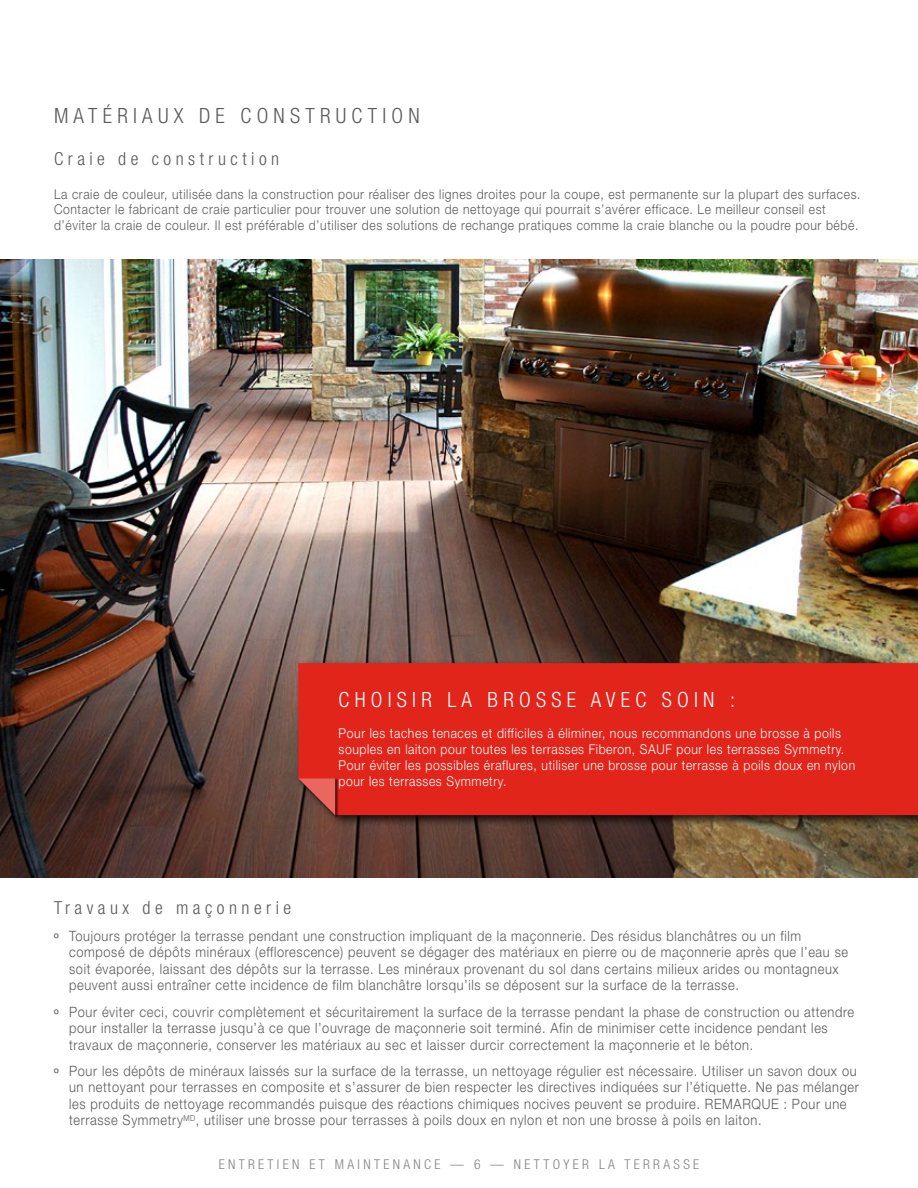
<style>
.page{position:relative;width:918px;height:1188px;background:#fff}
.page>*{position:absolute;margin:0;border:0;box-sizing:border-box;transform-origin:0 0}
.t1{font:300 condensed 21px "Helvetica Neue LT Std";letter-spacing:.25em;color:#fff}
.t2{font:300 condensed 21px "Helvetica Neue LT Std";letter-spacing:.25em;color:#58595b}
.t3{font:300 condensed 18px "Helvetica Neue LT Std";letter-spacing:.25em;color:#58595b}
.t4{font:300 14.25px/16.5px "Helvetica Neue LT Std";letter-spacing:.05em;color:#58595b;scale:.9 1}
.t5{font:300 13.5px/15.8px "Helvetica Neue LT Std";letter-spacing:.05em;color:#58595b;scale:.9 1}
.t6{font:300 13.5px/15.8px "Helvetica Neue LT Std";letter-spacing:.05em;color:#fff;scale:.9 1}
.t7{font:300 condensed 13.5px "Helvetica Neue LT Std";letter-spacing:.25em;color:#808285}
.s1{font-weight:400;font-size:15px}
</style>
<div class="page">
<img style="left:0;top:259px;width:918px;height:619px">
<div style="left:295px;top:660px;width:623px;height:167px;background:#000;opacity:.75"></div>
<div style="left:298px;top:663px;width:620px;height:152px;background:#e1251b"></div>
<div style="left:298px;top:778px;width:40px;height:40px;background:#000;opacity:.56"></div>
<svg style="left:298px;top:778px;width:37px;height:37px"></svg>
<h1 class="t2" style="left:54px;top:104px;width:367px">MATÉRIAUX DE CONSTRUCTION</h1>
<p class="t3" style="left:54px;top:148px;width:227px">Craie de construction</p>
<p class="t5" style="left:54px;top:186px;width:898px">La craie de couleur, utilisée dans la construction pour réaliser des lignes droites pour la coupe, est permanente sur la plupart des surfaces.<br>Contacter le fabricant de craie particulier pour trouver une solution de nettoyage qui pourrait s’avérer efficace. Le meilleur conseil est d’éviter la craie de couleur. Il est préférable d’utiliser des solutions de rechange pratiques comme la craie blanche ou la poudre pour bébé.</p>
<p class="t3" style="left:54px;top:898px;width:239px">Travaux de maçonnerie</p>
<h1 class="t1" style="left:339px;top:688px;width:398px">CHOISIR LA BROSSE AVEC SOIN :</h1>
<p class="t6" style="left:339px;top:726px;width:576px">Pour les taches tenaces et difficiles à éliminer, nous recommandons une brosse à poils souples en laiton pour toutes les terrasses Fiberon, SAUF pour les terrasses Symmetry.<br>Pour éviter les possibles éraflures, utiliser une brosse pour terrasse à poils doux en nylon pour les terrasses Symmetry.</p>
<p class="t4" style="left:69px;top:927px;width:867px;text-indent:-15px"><span class="s1">º</span> Toujours protéger la terrasse pendant une construction impliquant de la maçonnerie. Des résidus blanchâtres ou un film composé de dépôts minéraux (efflorescence) peuvent se dégager des matériaux en pierre ou de maçonnerie après que l’eau se soit évaporée, laissant des dépôts sur la terrasse. Les minéraux provenant du sol dans certains milieux arides ou montagneux peuvent aussi entraîner cette incidence de film blanchâtre lorsqu’ils se déposent sur la surface de la terrasse.</p>
<p class="t4" style="left:69px;top:1003px;width:874px;text-indent:-15px"><span class="s1">º</span> Pour éviter ceci, couvrir complètement et sécuritairement la surface de la terrasse pendant la phase de construction ou attendre pour installer la terrasse jusqu’à ce que l’ouvrage de maçonnerie soit terminé. Afin de minimiser cette incidence pendant les travaux de maçonnerie, conserver les matériaux au sec et laisser durcir correctement la maçonnerie et le béton.</p>
<p class="t4" style="left:69px;top:1062px;width:879px;text-indent:-15px"><span class="s1">º</span> Pour les dépôts de minéraux laissés sur la surface de la terrasse, un nettoyage régulier est nécessaire. Utiliser un savon doux ou un nettoyant pour terrasses en composite et s’assurer de bien respecter les directives indiquées sur l’étiquette. Ne pas mélanger les produits de nettoyage recommandés puisque des réactions chimiques nocives peuvent se produire. REMARQUE : Pour une terrasse Symmetry<sup>MD</sup>, utiliser une brosse pour terrasses à poils doux en nylon et non une brosse à poils en laiton.</p>
<p class="t7" style="left:219px;top:1156px;width:482px">ENTRETIEN ET MAINTENANCE — 6 — NETTOYER LA TERRASSE</p>
</div>
